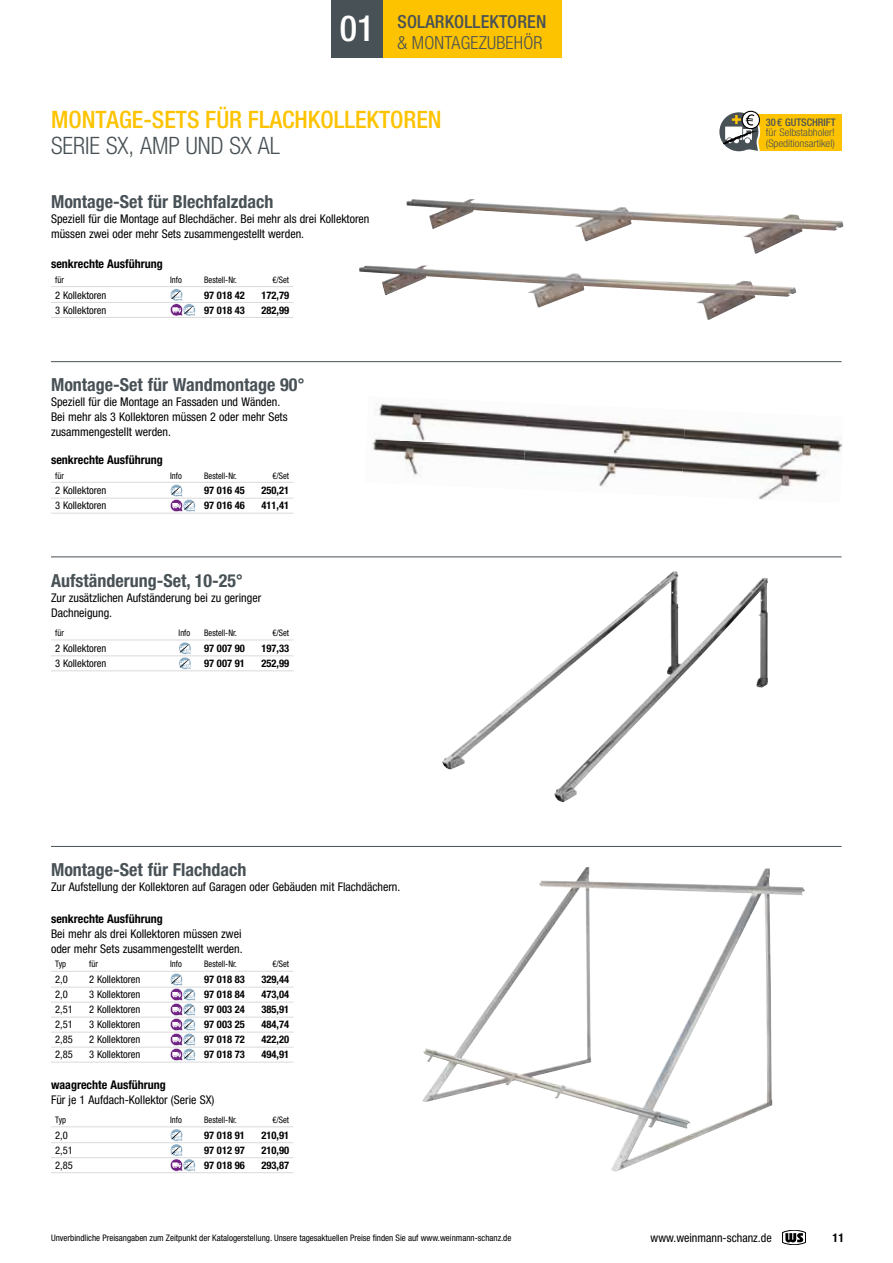
<style>
.page{position:relative;width:893px;height:1263px;background:#fff}
.page>*{position:absolute;margin:0;border:0;box-sizing:border-box;transform-origin:0 0}
.t1{font:500 condensed 24px "Helvetica Neue LT Pro";color:#fdc300}
.t2{font:300 condensed 24px "Helvetica Neue LT Pro";color:#485156}
.t3{font:700 condensed 18px "Helvetica Neue LT Pro";color:#485156}
.t4{font:500 condensed 18px/21px "Helvetica Neue LT Pro";letter-spacing:.01em;color:#485156;text-align:right}
.t5{font:condensed 12px/15px "Helvetica Neue LT Pro";color:#000}
.t6{font:700 condensed 12px "Helvetica Neue LT Pro";color:#000}
.t7{font:700 condensed 10.5px "Helvetica Neue LT Pro";color:#000}
.t8{font:condensed 10.5px "Helvetica Neue LT Pro";color:#000}
.t9{font:300 condensed 10.5px/10.5px "Helvetica Neue LT Pro";color:#485156;scale:1.05 1}
.t10{font:500 condensed 10.5px "Helvetica Neue LT Pro";color:#485156}
.t11{font:condensed 9px "Helvetica Neue LT Pro";color:#000}
.t12{font:condensed 9px "Helvetica Neue LT Pro";color:#000;scale:.95 1}
.s1{font-size:36px;color:#fff}
.s2{font-weight:300}
</style>
<div class="page">
<img style="left:359px;top:199px;width:484px;height:121px">
<img style="left:422px;top:867px;width:383px;height:304px">
<img style="left:442px;top:571px;width:326px;height:231px">
<hr style="left:51px;top:286px;width:242px;height:1px;background:#dadada">
<hr style="left:51px;top:302px;width:242px;height:1px;background:#dadada">
<hr style="left:51px;top:317px;width:242px;height:1px;background:#dadada">
<svg style="left:170px;top:288px;width:26px;height:28px"></svg>
<hr style="left:51px;top:482px;width:242px;height:1px;background:#dadada">
<hr style="left:51px;top:498px;width:242px;height:1px;background:#dadada">
<hr style="left:51px;top:513px;width:242px;height:1px;background:#dadada">
<svg style="left:170px;top:484px;width:26px;height:28px"></svg>
<hr style="left:51px;top:971px;width:242px;height:1px;background:#dadada">
<hr style="left:51px;top:987px;width:242px;height:1px;background:#dadada">
<hr style="left:51px;top:1002px;width:242px;height:1px;background:#dadada">
<hr style="left:51px;top:1017px;width:242px;height:1px;background:#dadada">
<hr style="left:51px;top:1032px;width:242px;height:1px;background:#dadada">
<hr style="left:51px;top:1047px;width:242px;height:1px;background:#dadada">
<hr style="left:51px;top:1062px;width:242px;height:1px;background:#dadada">
<svg style="left:170px;top:973px;width:26px;height:88px"></svg>
<hr style="left:51px;top:1126px;width:242px;height:1px;background:#dadada">
<hr style="left:51px;top:1142px;width:242px;height:1px;background:#dadada">
<hr style="left:51px;top:1157px;width:242px;height:1px;background:#dadada">
<hr style="left:51px;top:1172px;width:242px;height:1px;background:#dadada">
<svg style="left:170px;top:1129px;width:26px;height:42px"></svg>
<hr style="left:51px;top:640px;width:242px;height:1px;background:#dadada">
<hr style="left:51px;top:655px;width:242px;height:1px;background:#dadada">
<hr style="left:51px;top:670px;width:242px;height:1px;background:#dadada">
<svg style="left:179px;top:642px;width:12px;height:28px"></svg>
<img style="left:684px;top:460px;width:140px;height:40px">
<img style="left:525px;top:453px;width:159px;height:34px">
<img style="left:372px;top:446px;width:153px;height:30px">
<img style="left:683px;top:428px;width:160px;height:32px">
<img style="left:525px;top:415px;width:160px;height:38px">
<img style="left:372px;top:403px;width:155px;height:43px">
<hr style="left:51px;top:361px;width:791px;height:1px;background:#485156">
<hr style="left:51px;top:557px;width:791px;height:1px;background:#485156">
<hr style="left:51px;top:846px;width:791px;height:1px;background:#485156">
<div style="left:754px;top:114px;width:88px;height:36px;background:#fdc300"></div>
<svg style="left:719px;top:111px;width:41px;height:41px"></svg>
<svg style="left:782px;top:1230px;width:24px;height:15px"></svg>
<div style="left:332px;top:0;width:229px;height:57px;background:#fdc300"></div>
<div style="left:332px;top:0;width:51px;height:57px;background:#485156"></div>
<h2 class="t4" style="left:340px;top:11px;width:208px"><span class="s1">01</span> SOLARKOLLEKTOREN <span class="s2">&amp; MONTAGEZUBEHÖR</span></h2>
<h1 class="t1" style="left:51px;top:105px;width:392px">MONTAGE-SETS FÜR FLACHKOLLEKTOREN</h1>
<h1 class="t2" style="left:51px;top:131px;width:231px">SERIE SX, AMP UND SX AL</h1>
<h2 class="t3" style="left:51px;top:191px;width:224px">Montage-Set für Blechfalzdach</h2>
<p class="t5" style="left:51px;top:212px;width:320px">Speziell für die Montage auf Blechdächer. Bei mehr als drei Kollektoren müssen zwei oder mehr Sets zusammengestellt werden.</p>
<p class="t6" style="left:51px;top:256px;width:113px">senkrechte Ausführung</p>
<p class="t12" style="left:55px;top:274px;width:11px">für</p>
<p class="t12" style="left:170px;top:274px;width:14px">Info</p>
<p class="t12" style="left:204px;top:274px;width:36px">Bestell-Nr.</p>
<p class="t12" style="left:272px;top:274px;width:19px">€/Set</p>
<p class="t8" style="left:55px;top:289px;width:53px">2 Kollektoren</p>
<p class="t7" style="left:204px;top:289px;width:42px">97 018 42</p>
<p class="t7" style="left:261px;top:289px;width:29px">172,79</p>
<p class="t8" style="left:55px;top:304px;width:53px">3 Kollektoren</p>
<p class="t7" style="left:204px;top:304px;width:42px">97 018 43</p>
<p class="t7" style="left:261px;top:304px;width:29px">282,99</p>
<h2 class="t3" style="left:51px;top:374px;width:255px">Montage-Set für Wandmontage 90°</h2>
<p class="t5" style="left:51px;top:394px;width:238px">Speziell für die Montage an Fassaden und Wänden.<br>Bei mehr als 3 Kollektoren müssen 2 oder mehr Sets zusammengestellt werden.</p>
<p class="t6" style="left:51px;top:452px;width:113px">senkrechte Ausführung</p>
<p class="t12" style="left:55px;top:470px;width:11px">für</p>
<p class="t12" style="left:170px;top:470px;width:14px">Info</p>
<p class="t12" style="left:204px;top:470px;width:36px">Bestell-Nr.</p>
<p class="t12" style="left:272px;top:470px;width:19px">€/Set</p>
<p class="t8" style="left:55px;top:484px;width:53px">2 Kollektoren</p>
<p class="t7" style="left:204px;top:484px;width:42px">97 016 45</p>
<p class="t7" style="left:261px;top:484px;width:29px">250,21</p>
<p class="t8" style="left:55px;top:499px;width:53px">3 Kollektoren</p>
<p class="t7" style="left:204px;top:499px;width:42px">97 016 46</p>
<p class="t7" style="left:261px;top:499px;width:29px">411,41</p>
<h2 class="t3" style="left:51px;top:570px;width:194px">Aufständerung-Set, 10-25°</h2>
<p class="t5" style="left:51px;top:590px;width:212px">Zur zusätzlichen Aufständerung bei zu geringer<br>Dachneigung.</p>
<p class="t12" style="left:55px;top:628px;width:11px">für</p>
<p class="t12" style="left:179px;top:628px;width:14px">Info</p>
<p class="t12" style="left:204px;top:628px;width:36px">Bestell-Nr.</p>
<p class="t12" style="left:272px;top:628px;width:19px">€/Set</p>
<p class="t8" style="left:55px;top:642px;width:53px">2 Kollektoren</p>
<p class="t7" style="left:204px;top:642px;width:42px">97 007 90</p>
<p class="t7" style="left:261px;top:642px;width:29px">197,33</p>
<p class="t8" style="left:55px;top:657px;width:53px">3 Kollektoren</p>
<p class="t7" style="left:204px;top:657px;width:42px">97 007 91</p>
<p class="t7" style="left:261px;top:657px;width:29px">252,99</p>
<h2 class="t3" style="left:51px;top:859px;width:197px">Montage-Set für Flachdach</h2>
<p class="t5" style="left:51px;top:879px;width:351px">Zur Aufstellung der Kollektoren auf Garagen oder Gebäuden mit Flachdächern.</p>
<p class="t6" style="left:51px;top:911px;width:113px">senkrechte Ausführung</p>
<p class="t5" style="left:51px;top:926px;width:193px">Bei mehr als drei Kollektoren müssen zwei oder mehr Sets zusammengestellt werden.</p>
<p class="t12" style="left:55px;top:959px;width:13px">Typ</p>
<p class="t12" style="left:89px;top:959px;width:11px">für</p>
<p class="t12" style="left:170px;top:959px;width:14px">Info</p>
<p class="t12" style="left:204px;top:959px;width:36px">Bestell-Nr.</p>
<p class="t12" style="left:272px;top:959px;width:19px">€/Set</p>
<p class="t8" style="left:55px;top:973px;width:14px">2,0</p>
<p class="t8" style="left:89px;top:973px;width:53px">2 Kollektoren</p>
<p class="t7" style="left:204px;top:973px;width:42px">97 018 83</p>
<p class="t7" style="left:261px;top:973px;width:29px">329,44</p>
<p class="t8" style="left:55px;top:988px;width:14px">2,0</p>
<p class="t8" style="left:89px;top:988px;width:53px">3 Kollektoren</p>
<p class="t7" style="left:204px;top:988px;width:42px">97 018 84</p>
<p class="t7" style="left:261px;top:988px;width:29px">473,04</p>
<p class="t8" style="left:55px;top:1003px;width:19px">2,51</p>
<p class="t8" style="left:89px;top:1003px;width:53px">2 Kollektoren</p>
<p class="t7" style="left:204px;top:1003px;width:42px">97 003 24</p>
<p class="t7" style="left:261px;top:1003px;width:29px">385,91</p>
<p class="t8" style="left:55px;top:1018px;width:19px">2,51</p>
<p class="t8" style="left:89px;top:1018px;width:53px">3 Kollektoren</p>
<p class="t7" style="left:204px;top:1018px;width:42px">97 003 25</p>
<p class="t7" style="left:261px;top:1018px;width:29px">484,74</p>
<p class="t8" style="left:55px;top:1033px;width:19px">2,85</p>
<p class="t8" style="left:89px;top:1033px;width:53px">2 Kollektoren</p>
<p class="t7" style="left:204px;top:1033px;width:42px">97 018 72</p>
<p class="t7" style="left:261px;top:1033px;width:29px">422,20</p>
<p class="t8" style="left:55px;top:1048px;width:19px">2,85</p>
<p class="t8" style="left:89px;top:1048px;width:53px">3 Kollektoren</p>
<p class="t7" style="left:204px;top:1048px;width:42px">97 018 73</p>
<p class="t7" style="left:261px;top:1048px;width:29px">494,91</p>
<p class="t6" style="left:51px;top:1077px;width:116px">waagrechte Ausführung</p>
<p class="t5" style="left:51px;top:1092px;width:165px">Für je 1 Aufdach-Kollektor (Serie SX)</p>
<p class="t12" style="left:55px;top:1114px;width:13px">Typ</p>
<p class="t12" style="left:170px;top:1114px;width:14px">Info</p>
<p class="t12" style="left:204px;top:1114px;width:36px">Bestell-Nr.</p>
<p class="t12" style="left:272px;top:1114px;width:19px">€/Set</p>
<p class="t8" style="left:55px;top:1129px;width:14px">2,0</p>
<p class="t7" style="left:204px;top:1129px;width:42px">97 018 91</p>
<p class="t7" style="left:261px;top:1129px;width:29px">210,91</p>
<p class="t8" style="left:55px;top:1144px;width:19px">2,51</p>
<p class="t7" style="left:204px;top:1144px;width:42px">97 012 97</p>
<p class="t7" style="left:261px;top:1144px;width:29px">210,90</p>
<p class="t8" style="left:55px;top:1159px;width:19px">2,85</p>
<p class="t7" style="left:204px;top:1159px;width:42px">97 018 96</p>
<p class="t7" style="left:261px;top:1159px;width:29px">293,87</p>
<p class="t10" style="left:766px;top:116px;width:71px">30 € GUTSCHRIFT</p>
<p class="t9" style="left:766px;top:127px;width:67px">für Selbstabholer! (Speditionsartikel)</p>
<p class="t11" style="left:51px;top:1232px;width:462px">Unverbindliche Preisangaben zum Zeitpunkt der Katalogerstellung. Unsere tagesaktuellen Preise finden Sie auf www.weinmann-schanz.de</p>
<p class="t5" style="left:651px;top:1230px;width:123px">www.weinmann-schanz.de</p>
<p class="t6" style="left:832px;top:1230px;width:13px">11</p>
</div>
